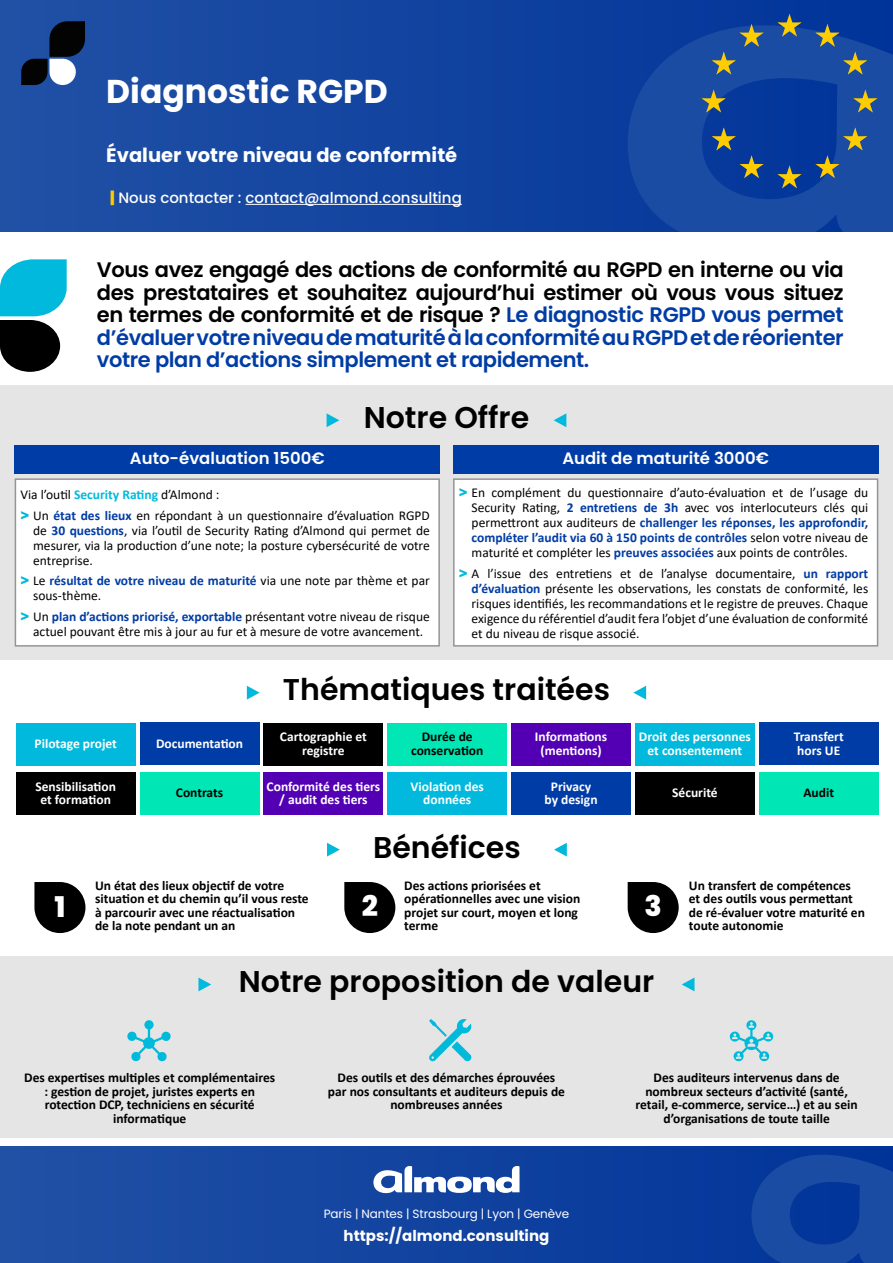
<style>
.page{position:relative;width:893px;height:1263px;background:#fff}
.page>*{position:absolute;margin:0;border:0;box-sizing:border-box;transform-origin:0 0}
.t1{font:700 33px "Poppins";color:#fff}
.t2{font:600 30px "Poppins";color:#000001}
.t3{font:800 28.5px "Poppins";color:#fff}
.t4{font:600 21px/22.5px "Poppins";letter-spacing:-.02em;color:#000001;text-align:justify}
.t5{font:700 19.5px "Poppins";color:#fff}
.t6{font:600 16.5px "Poppins";color:#fff}
.t7{font:500 15px "Poppins";color:#fff}
.t8{font:700 15px "Poppins";color:#fff}
.t9{font:13.5px/15px "Calibri";color:#000;text-align:justify}
.t10{font:700 13.5px/13.5px "Calibri";color:#000;text-align:center}
.t11{font:700 13.5px/13.5px "Calibri";color:#fff;text-align:center}
.t12{font:12px "Poppins";letter-spacing:-.01em;color:#fff}
.s1{font-weight:900;color:#fc0}
.s2{color:#003ca5}
.s3{font-weight:700;color:#00b9dc}
.s4{font-family:"Arial";font-weight:900;color:#00b9dc}
.s5{font-weight:700;color:#003ca5}
</style>
<div class="page">
<div style="left:0;top:0;width:893px;height:232px;background:#1546a1"></div>
<div style="left:0;top:1146px;width:893px;height:117px;background:linear-gradient(to right,#2151a5,#039)"></div>
<svg style="left:628px;top:23px;width:265px;height:209px"></svg>
<svg style="left:21px;top:21px;width:64px;height:64px"></svg>
<svg style="left:751px;top:1154px;width:142px;height:109px;background:#12439f"></svg>
<svg style="left:373px;top:1165px;width:146px;height:29px"></svg>
<svg style="left:777px;top:14px;width:24px;height:23px"></svg>
<svg style="left:777px;top:165px;width:24px;height:23px"></svg>
<svg style="left:702px;top:90px;width:24px;height:22px"></svg>
<svg style="left:712px;top:24px;width:52px;height:51px"></svg>
<svg style="left:712px;top:127px;width:52px;height:51px"></svg>
<svg style="left:853px;top:90px;width:24px;height:22px"></svg>
<svg style="left:815px;top:24px;width:52px;height:51px"></svg>
<svg style="left:815px;top:127px;width:52px;height:51px"></svg>
<div style="left:0;top:957px;width:893px;height:181px;background:#e5e5e5"></div>
<div style="left:0;top:385px;width:893px;height:274px;background:#e5e5e5"></div>
<svg style="left:0;top:259px;width:67px;height:113px"></svg>
<hr style="left:246px;top:204px;width:216px;height:1px;background:#fff">
<div style="left:15px;top:479px;width:424px;height:167px;background:#fff"></div>
<div style="left:15px;top:478px;width:425px;height:169px;border:2px solid #939598"></div>
<div style="left:454px;top:479px;width:423px;height:167px;background:#fff"></div>
<div style="left:453px;top:478px;width:425px;height:169px;border:2px solid #939598"></div>
<div style="left:15px;top:445px;width:425px;height:28px;background:#003ca5"></div>
<div style="left:453px;top:445px;width:425px;height:28px;background:#003ca5"></div>
<svg style="left:554px;top:413px;width:12px;height:14px"></svg>
<svg style="left:327px;top:413px;width:12px;height:14px"></svg>
<svg style="left:554px;top:843px;width:13px;height:13px"></svg>
<svg style="left:327px;top:843px;width:13px;height:13px"></svg>
<svg style="left:682px;top:978px;width:12px;height:13px"></svg>
<svg style="left:198px;top:977px;width:13px;height:14px"></svg>
<svg style="left:34px;top:882px;width:51px;height:51px;background:#292929"></svg>
<svg style="left:344px;top:882px;width:51px;height:51px;background:#292929"></svg>
<svg style="left:628px;top:882px;width:51px;height:51px;background:#2a2a2a"></svg>
<svg style="left:127px;top:1020px;width:44px;height:42px"></svg>
<svg style="left:633px;top:686px;width:13px;height:13px"></svg>
<svg style="left:247px;top:686px;width:13px;height:13px"></svg>
<div style="left:16px;top:723px;width:119px;height:42px;background:#00b9dc"></div>
<div style="left:140px;top:723px;width:119px;height:42px;background:#003ca5"></div>
<div style="left:264px;top:723px;width:119px;height:42px;background:#000"></div>
<div style="left:388px;top:723px;width:119px;height:42px;background:#00e7b5"></div>
<div style="left:512px;top:723px;width:119px;height:42px;background:#5300b5"></div>
<div style="left:635px;top:723px;width:119px;height:42px;background:#00b9dc"></div>
<div style="left:759px;top:723px;width:119px;height:42px;background:#003ca5"></div>
<div style="left:16px;top:772px;width:119px;height:42px;background:#000"></div>
<div style="left:140px;top:772px;width:119px;height:42px;background:#00e7b5"></div>
<div style="left:264px;top:772px;width:119px;height:42px;background:#5300b5"></div>
<div style="left:388px;top:772px;width:119px;height:42px;background:#00b9dc"></div>
<div style="left:512px;top:772px;width:119px;height:42px;background:#003ca5"></div>
<div style="left:635px;top:772px;width:119px;height:42px;background:#000"></div>
<div style="left:759px;top:772px;width:119px;height:42px;background:#00e7b5"></div>
<svg style="left:729px;top:1020px;width:44px;height:42px"></svg>
<svg style="left:429px;top:1019px;width:43px;height:42px"></svg>
<h1 class="t1" style="left:106px;top:72px;width:283px">Diagnostic RGPD</h1>
<h3 class="t5" style="left:106px;top:144px;width:352px">Évaluer votre niveau de conformité</h3>
<p class="t7" style="left:111px;top:189px;width:353px"><span class="s1">|</span> Nous contacter : contact@almond.consulting</p>
<p class="t4" style="left:97px;top:259px;width:748px">Vous avez engagé des actions de conformité au RGPD en interne ou via des prestataires et souhaitez aujourd’hui estimer où vous vous situez en termes de conformité et de risque ? <span class="s2">Le diagnostic RGPD vous permet d’évaluer votre niveau de maturité à la conformité au RGPD et de réorienter votre plan d’actions simplement et rapidement.</span></p>
<p class="t2" style="left:364px;top:400px;width:167px">Notre Offre</p>
<p class="t6" style="left:130px;top:449px;width:196px">Auto-évaluation 1500€</p>
<p class="t6" style="left:562px;top:449px;width:208px">Audit de maturité 3000€</p>
<p class="t9" style="left:20px;top:487px;width:201px">Via l’outil <span class="s3">Security Rating</span> d’Almond :</p>
<p class="t9" style="left:33px;top:507px;width:398px;text-indent:-13px"><span class="s4">&gt;</span> Un <span class="s5">état des lieux</span> en répondant à un questionnaire d’évaluation RGPD de <span class="s5">30 questions</span>, via l’outil de Security Rating d’Almond qui permet de mesurer, via la production d’une note; la posture cybersécurité de votre entreprise.</p>
<p class="t9" style="left:33px;top:573px;width:398px;text-indent:-13px"><span class="s4">&gt;</span> Le <span class="s5">résultat de votre niveau de maturité</span> via une note par thème et par sous-thème.</p>
<p class="t9" style="left:20px;top:609px;width:411px;text-align:center"><span class="s4">&gt;</span> Un <span class="s5">plan d’actions priorisé, exportable</span> présentant votre niveau de risque actuel pouvant être mis à jour au fur et à mesure de votre avancement.</p>
<p class="t9" style="left:472px;top:485px;width:398px;text-indent:-13px"><span class="s4">&gt;</span> En complément du questionnaire d’auto-évaluation et de l’usage du Security Rating, <span class="s5">2 entretiens de 3h</span> avec vos interlocuteurs clés qui permettront aux auditeurs de <span class="s5">challenger les réponses, les approfondir, compléter l’audit via 60 à 150 points de contrôles</span> selon votre niveau de maturité et compléter les <span class="s5">preuves associées</span> aux points de contrôles.</p>
<p class="t9" style="left:472px;top:566px;width:398px;text-indent:-13px"><span class="s4">&gt;</span> A l’issue des entretiens et de l’analyse documentaire, <span class="s5">un rapport d’évaluation</span> présente les observations, les constats de conformité, les risques identifiés, les recommandations et le registre de preuves. Chaque exigence du référentiel d’audit fera l’objet d’une évaluation de conformité et du niveau de risque associé.</p>
<p class="t2" style="left:283px;top:672px;width:329px">Thématiques traitées</p>
<p class="t11" style="left:35px;top:737px;width:84px">Pilotage projet</p>
<p class="t11" style="left:156px;top:737px;width:89px">Documentation</p>
<p class="t11" style="left:280px;top:730px;width:89px">Cartographie et registre</p>
<p class="t10" style="left:411px;top:730px;width:74px">Durée de conservation</p>
<p class="t11" style="left:535px;top:730px;width:74px">Informations (mentions)</p>
<p class="t11" style="left:639px;top:730px;width:113px">Droit des personnes et consentement</p>
<p class="t11" style="left:794px;top:730px;width:51px;text-align:left">Transfert hors UE</p>
<p class="t11" style="left:35px;top:779px;width:82px">Sensibilisation et formation</p>
<p class="t10" style="left:176px;top:786px;width:49px">Contrats</p>
<p class="t11" style="left:267px;top:779px;width:115px">Conformité des tiers / audit des tiers</p>
<p class="t11" style="left:411px;top:779px;width:75px">Violation des données</p>
<p class="t11" style="left:545px;top:779px;width:55px">Privacy by design</p>
<p class="t11" style="left:672px;top:786px;width:47px">Sécurité</p>
<p class="t10" style="left:803px;top:786px;width:32px">Audit</p>
<p class="t2" style="left:373px;top:830px;width:149px">Bénéfices</p>
<p class="t10" style="left:95px;top:878px;width:215px;text-align:left">Un état des lieux objectif de votre situation et du chemin qu’il vous reste à parcourir avec une réactualisation de la note pendant un an</p>
<p class="t10" style="left:404px;top:878px;width:178px;text-align:left">Des actions priorisées et opérationnelles avec une vision projet sur court, moyen et long terme</p>
<p class="t10" style="left:689px;top:878px;width:178px;text-align:left">Un transfert de compétences et des outils vous permettant de ré-évaluer votre maturité en toute autonomie</p>
<p class="t3" style="left:54px;top:890px;width:13px">1</p>
<p class="t3" style="left:362px;top:890px;width:18px">2</p>
<p class="t3" style="left:644px;top:890px;width:19px">3</p>
<p class="t2" style="left:239px;top:964px;width:417px">Notre proposition de valeur</p>
<p class="t10" style="left:24px;top:1071px;width:252px">Des expertises multiples et complémentaires : gestion de projet, juristes experts en rotection DCP, techniciens en sécurité informatique</p>
<p class="t10" style="left:328px;top:1071px;width:239px">Des outils et des démarches éprouvées par nos consultants et auditeurs depuis de nombreuses années</p>
<p class="t10" style="left:654px;top:1071px;width:188px">Des auditeurs intervenus dans de</p>
<p class="t10" style="left:645px;top:1084px;width:204px">nombreux secteurs d’activité (santé,</p>
<p class="t10" style="left:636px;top:1098px;width:224px">retail, e-commerce, service…) et au sein d’organisations de toute taille</p>
<p class="t12" style="left:324px;top:1207px;width:247px">Paris | Nantes | Strasbourg | Lyon | Genève</p>
<p class="t8" style="left:344px;top:1227px;width:207px">https://almond.consulting</p>
</div>
